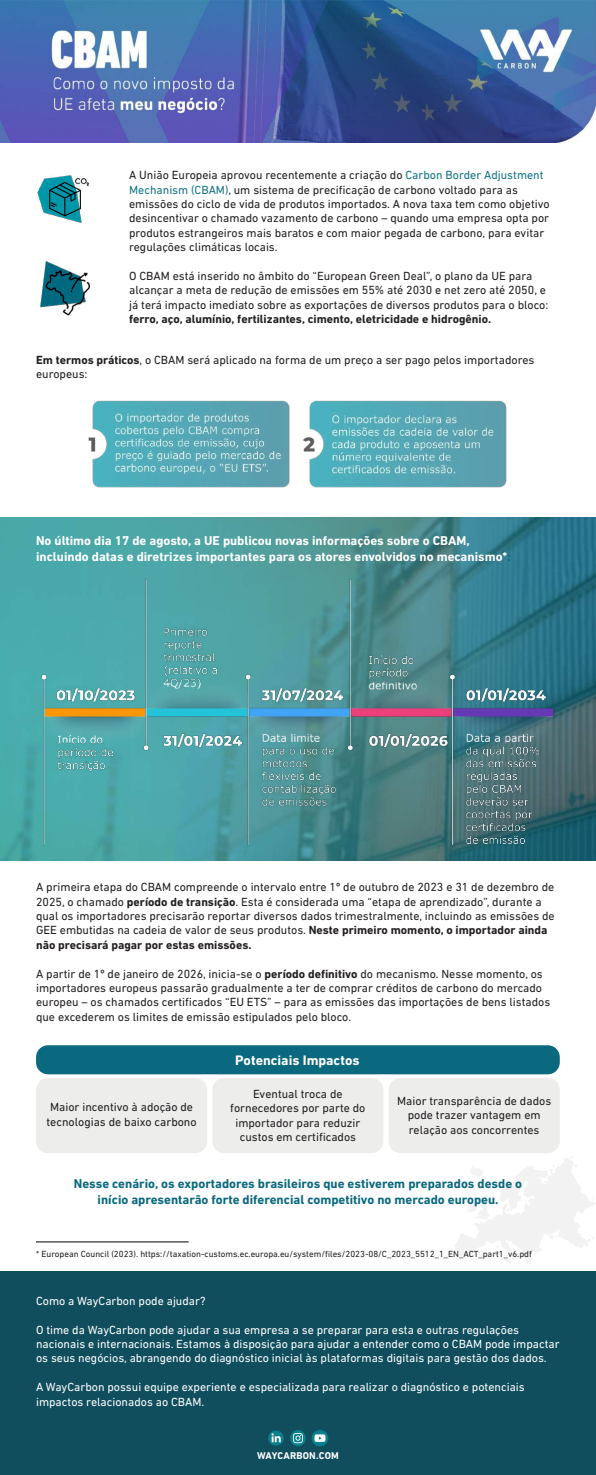
<style>
.page{position:relative;width:596px;height:1475px;background:#fff}
.page>*{position:absolute;margin:0;border:0;box-sizing:border-box;transform-origin:0 0}
.t1{font:700 14px "DIN Next LT Pro";color:#fff}
.t2{font:700 13px/15.6px "DIN Next LT Pro";color:#fff}
.t3{font:700 13px/15.6px "DIN Next LT Pro";color:#0a697e;text-align:center}
.t4{font:12px/14.4px "DIN Next LT Pro";color:#231f20}
.t5{font:12px/14.4px "DIN Next LT Pro";color:#fff}
.t6{font:700 12px "DIN Next LT Pro";color:#231f20}
.t7{font:700 10px "DIN Next LT Pro";letter-spacing:.02em;color:#fff}
.t8{font:9px "DIN Next LT Pro";color:#231f20}
.s1{color:#127385}
.s2{font-weight:700}
.s3{color:#0a697e}
</style>
<div class="page">
<svg style="left:455px;top:1157px;width:140px;height:106px"></svg>
<div style="left:0;top:1271px;width:595px;height:203px;background:#104e5e"></div>
<img style="left:0;top:0;width:595px;height:142px">
<img style="left:37px;top:175px;width:52px;height:48px">
<img style="left:40px;top:261px;width:50px;height:54px">
<img style="left:88px;top:400px;width:419px;height:88px">
<div style="left:36px;top:1045px;width:523px;height:29px;background:#0a697e;border-radius:12px"></div>
<div style="left:36px;top:1077px;width:171px;height:75px;background:#ededec;border-radius:12px"></div>
<div style="left:212px;top:1077px;width:171px;height:75px;background:#ededec;border-radius:12px"></div>
<div style="left:388px;top:1077px;width:171px;height:75px;background:#ededec;border-radius:12px"></div>
<hr style="left:36px;top:1241px;width:152px;height:1px;background:#000001">
<img style="left:0;top:517px;width:595px;height:343px">
<img style="left:36px;top:575px;width:523px;height:280px">
<svg style="left:290px;top:1429px;width:15px;height:16px"></svg>
<svg style="left:293px;top:1432px;width:10px;height:10px"></svg>
<svg style="left:311px;top:1429px;width:17px;height:16px"></svg>
<svg style="left:314px;top:1433px;width:11px;height:8px"></svg>
<svg style="left:268px;top:1430px;width:15px;height:15px"></svg>
<svg style="left:271px;top:1432px;width:9px;height:9px"></svg>
<p class="t4" style="left:129px;top:168px;width:422px">A União Europeia aprovou recentemente a criação do <span class="s1">Carbon Border Adjustment Mechanism (CBAM)</span>, um sistema de precificação de carbono voltado para as emissões do ciclo de vida de produtos importados. A nova taxa tem como objetivo desincentivar o chamado vazamento de carbono – quando uma empresa opta por produtos estrangeiros mais baratos e com maior pegada de carbono, para evitar regulações climáticas locais.</p>
<p class="t4" style="left:129px;top:268px;width:420px">O CBAM está inserido no âmbito do “European Green Deal”, o plano da UE para alcançar a meta de redução de emissões em 55% até 2030 e net zero até 2050, e já terá impacto imediato sobre as exportações de diversos produtos para o bloco:</p>
<p class="t6" style="left:129px;top:312px;width:363px">ferro, aço, alumínio, fertilizantes, cimento, eletricidade e hidrogênio.</p>
<p class="t4" style="left:36px;top:352px;width:499px"><span class="s2">Em termos práticos</span>, o CBAM será aplicado na forma de um preço a ser pago pelos importadores europeus:</p>
<p class="t2" style="left:36px;top:533px;width:476px">No último dia 17 de agosto, a UE publicou novas informações sobre o CBAM, incluindo datas e diretrizes importantes para os atores envolvidos no mecanismo*<span class="s3">:</span></p>
<p class="t4" style="left:36px;top:879px;width:520px">A primeira etapa do CBAM compreende o intervalo entre 1º de outubro de 2023 e 31 de dezembro de 2025, o chamado <span class="s2">período de transição</span>. Esta é considerada uma “etapa de aprendizado”, durante a qual os importadores precisarão reportar diversos dados trimestralmente, incluindo as emissões de GEE embutidas na cadeia de valor de seus produtos. <span class="s2">Neste primeiro momento, o importador ainda não precisará pagar por estas emissões.</span></p>
<p class="t4" style="left:36px;top:966px;width:515px">A partir de 1º de janeiro de 2026, inicia-se o <span class="s2">período definitivo</span> do mecanismo. Nesse momento, os importadores europeus passarão gradualmente a ter de comprar créditos de carbono do mercado europeu – os chamados certificados “EU ETS” – para as emissões das importações de bens listados que excederem os limites de emissão estipulados pelo bloco.</p>
<p class="t1" style="left:235px;top:1051px;width:126px">Potenciais Impactos</p>
<p class="t4" style="left:230px;top:1086px;width:137px;text-align:center">Eventual troca de fornecedores por parte do importador para reduzir custos em certificados</p>
<p class="t4" style="left:397px;top:1093px;width:155px;text-align:center">Maior transparência de dados pode trazer vantagem em relação aos concorrentes</p>
<p class="t3" style="left:74px;top:1175px;width:449px">Nesse cenário, os exportadores brasileiros que estiverem preparados desde o início apresentarão forte diferencial competitivo no mercado europeu.</p>
<p class="t4" style="left:46px;top:1099px;width:152px">Maior incentivo à adoção de tecnologias de baixo carbono</p>
<p class="t8" style="left:36px;top:1248px;width:497px">* European Council (2023). https://taxation-customs.ec.europa.eu/system/files/2023-08/C_2023_5512_1_EN_ACT_part1_v6.pdf</p>
<p class="t5" style="left:36px;top:1293px;width:171px">Como a WayCarbon pode ajudar?</p>
<p class="t5" style="left:36px;top:1321px;width:525px">O time da WayCarbon pode ajudar a sua empresa a se preparar para esta e outras regulações nacionais e internacionais. Estamos à disposição para ajudar a entender como o CBAM pode impactar os seus negócios, abrangendo do diagnóstico inicial às plataformas digitais para gestão dos dados.</p>
<p class="t5" style="left:36px;top:1379px;width:490px">A WayCarbon possui equipe experiente e especializada para realizar o diagnóstico e potenciais impactos relacionados ao CBAM.</p>
<p class="t7" style="left:257px;top:1449px;width:83px">WAYCARBON.COM</p>
</div>
